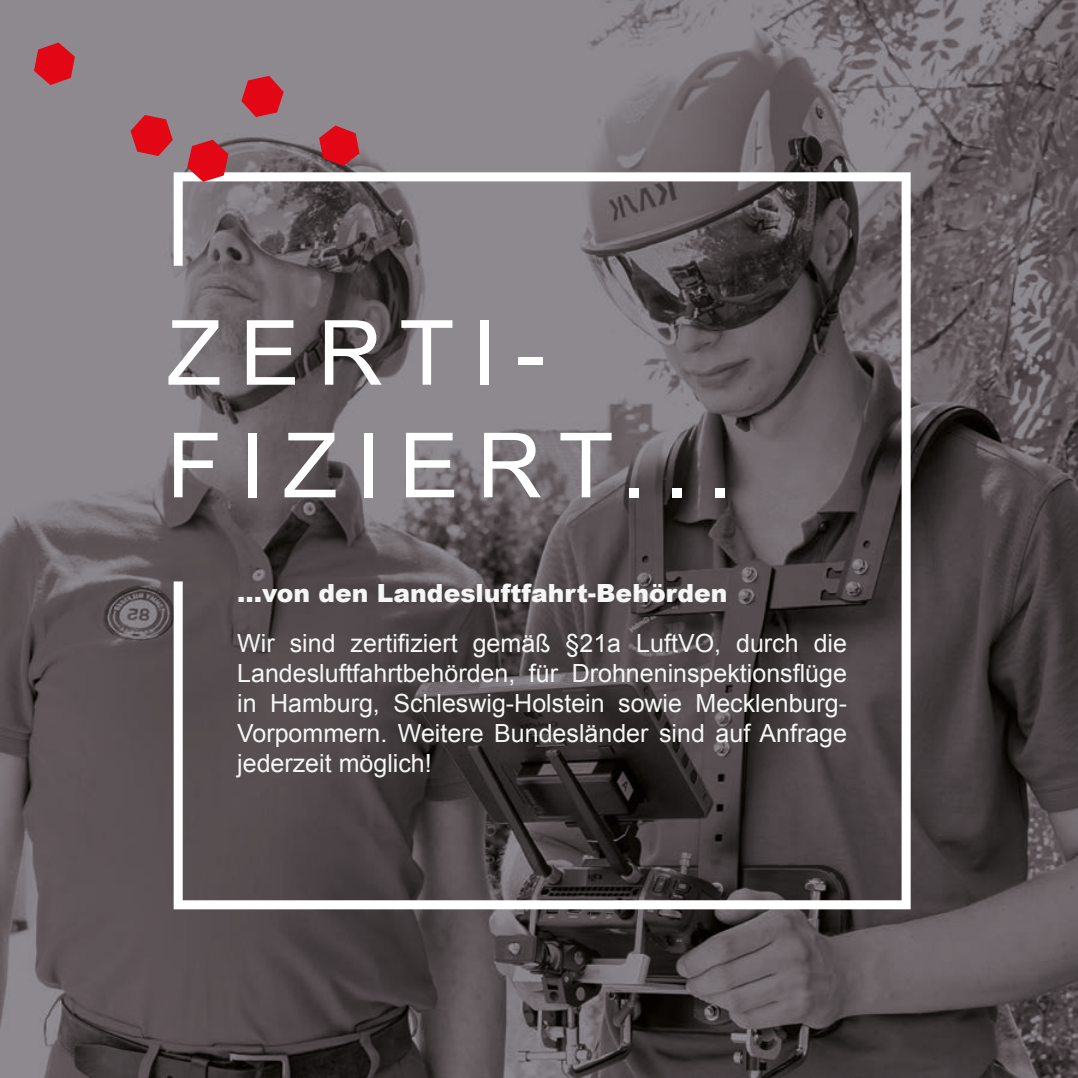
<style>
.page{position:relative;width:1078px;height:1078px;background:#fff}
.page>*{position:absolute;margin:0;border:0;box-sizing:border-box;transform-origin:0 0}
.t1{font:90px/112.5px "Arial";letter-spacing:.2em;color:#fff}
.t2{font:25px/30px "Arial";color:#f6f6f6;text-align:justify}
.t3{font:900 25px "Arial";color:#f6f6f6}
</style>
<div class="page">
<img style="left:0;top:0;width:1077px;height:1077px">
<svg style="left:174px;top:172px;width:736px;height:737px;background:#5e575a"></svg>
<svg style="left:319px;top:125px;width:40px;height:41px;background:#c22833"></svg>
<svg style="left:241px;top:76px;width:42px;height:41px;background:#c92c38"></svg>
<svg style="left:187px;top:140px;width:41px;height:42px;background:#d43742"></svg>
<svg style="left:130px;top:115px;width:43px;height:41px;background:#c82e3a"></svg>
<svg style="left:34px;top:43px;width:41px;height:42px;background:#c92c38"></svg>
<h1 class="t1" style="left:167px;top:298px;width:567px">ZERTI-<br>FIZIERT...</h1>
<p class="t3" style="left:237px;top:574px;width:491px">...von den Landesluftfahrt-Behörden</p>
<p class="t2" style="left:237px;top:628px;width:611px">Wir sind zertifiziert gemäß §21a LuftVO, durch die Landesluftfahrtbehörden, für Drohneninspektionsflüge in Hamburg, Schleswig-Holstein sowie Mecklenburg-Vorpommern. Weitere Bundesländer sind auf Anfrage jederzeit möglich!</p>
</div>
